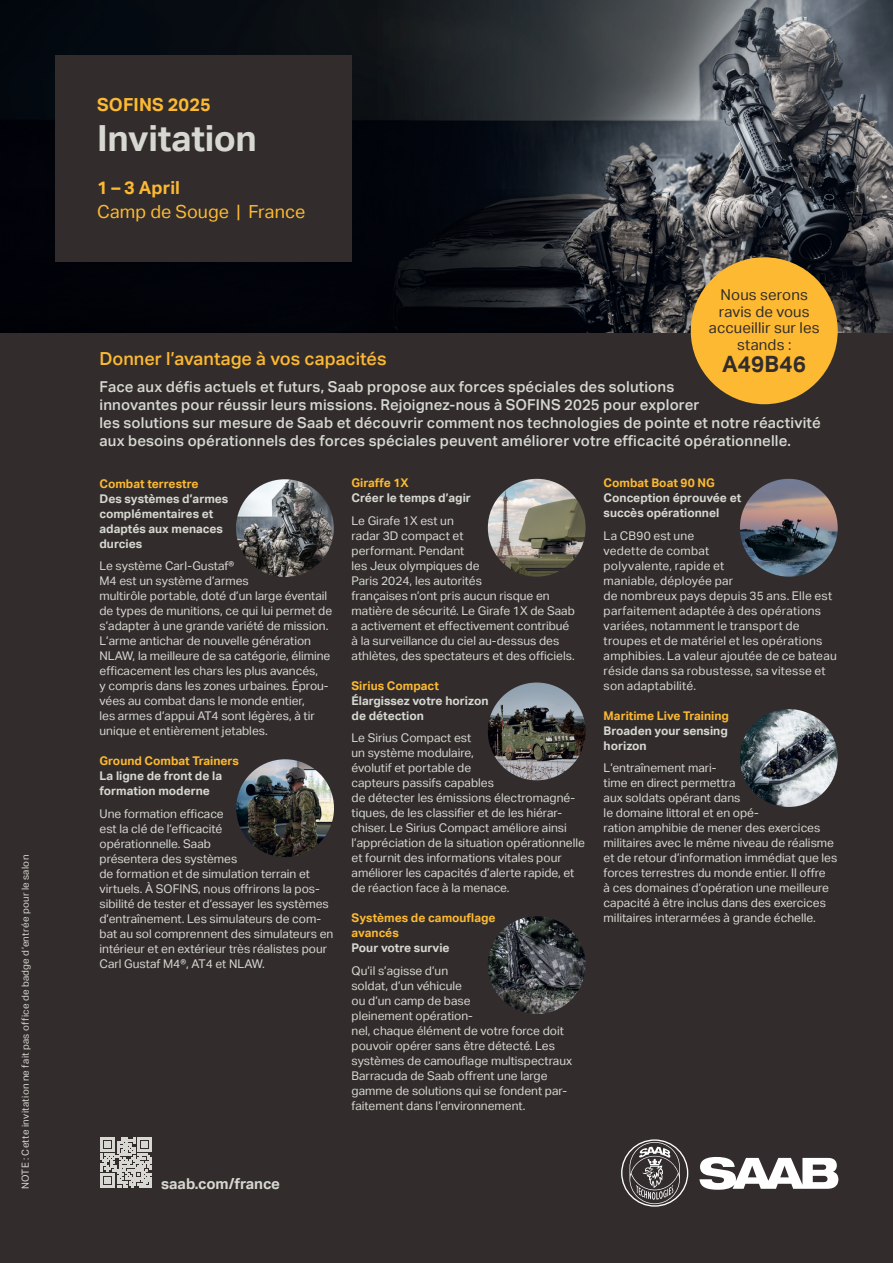
<style>
.page{position:relative;width:893px;height:1263px;background:#322d2c}
.page>*{position:absolute;margin:0;border:0;box-sizing:border-box;transform-origin:0 0}
.t1{font:700 36px "Aktiv Grotesk";letter-spacing:-.01em;color:#d7d8d1}
.t2{font:700 22.5px "Aktiv Grotesk";color:#322d2c}
.t3{font:500 18px "Aktiv Grotesk";color:#fdb931}
.t4{font:700 18px "Aktiv Grotesk";letter-spacing:.005em;color:#fdb931}
.t5{font:18px "Aktiv Grotesk";letter-spacing:.005em;color:#fdb931}
.t6{font:500 15px/18px "Aktiv Grotesk";letter-spacing:.01em;color:#d7d8d1}
.t7{font:15px/16.5px "Aktiv Grotesk";letter-spacing:.005em;color:#322d2c;text-align:center}
.t8{font:700 15px "Aktiv Grotesk";letter-spacing:-.005em;color:#d7d8d1}
.t9{font:12px/15px "Aktiv Grotesk";color:#d7d8d1}
.t10{font:700 12px/15px "Aktiv Grotesk";color:#d7d8d1}
.t11{font:700 12px/15px "Aktiv Grotesk";color:#fdb931}
.t12{font:9.75px "Aktiv Grotesk";letter-spacing:.03em;color:#d7d8d1}
</style>
<div class="page">
<img style="left:0;top:0;width:893px;height:333px">
<svg style="left:101px;top:1137px;width:50px;height:51px"></svg>
<div style="left:691px;top:257px;width:147px;height:147px;background:#fdb931;border-radius:50%"></div>
<div style="left:55px;top:55px;width:297px;height:206px;background:#322d2c"></div>
<svg style="left:699px;top:1157px;width:139px;height:33px"></svg>
<svg style="left:621px;top:1139px;width:67px;height:68px"></svg>
<img style="left:236px;top:479px;width:98px;height:98px;border-radius:49px">
<img style="left:488px;top:479px;width:98px;height:98px;border-radius:49px">
<img style="left:488px;top:682px;width:98px;height:98px;border-radius:49px">
<img style="left:740px;top:479px;width:98px;height:98px;border-radius:49px">
<img style="left:740px;top:709px;width:98px;height:98px;border-radius:49px">
<img style="left:236px;top:759px;width:98px;height:98px;border-radius:49px">
<img style="left:488px;top:916px;width:98px;height:98px;border-radius:49px">
<p class="t12" style="left:20px;top:1189px;width:336px;rotate:-90deg">NOTE : Cette invitation ne fait pas office de badge d’entrée pour le salon</p>
<h3 class="t4" style="left:97px;top:94px;width:115px">SOFINS 2025</h3>
<h1 class="t1" style="left:97px;top:118px;width:161px">Invitation</h1>
<h3 class="t4" style="left:97px;top:178px;width:84px">1 – 3 April</h3>
<h3 class="t5" style="left:97px;top:202px;width:210px">Camp de Souge | France</h3>
<p class="t7" style="left:709px;top:287px;width:112px">Nous serons ravis de vous accueillir sur les stands :</p>
<h2 class="t2" style="left:722px;top:351px;width:85px">A49B46</h2>
<h3 class="t3" style="left:99px;top:348px;width:289px">Donner l’avantage à vos capacités</h3>
<p class="t6" style="left:99px;top:378px;width:723px">Face aux défis actuels et futurs, Saab propose aux forces spéciales des solutions<br>innovantes pour réussir leurs missions. Rejoignez-nous à SOFINS 2025 pour explorer<br>les solutions sur mesure de Saab et découvrir comment nos technologies de pointe et notre réactivité aux besoins opérationnels des forces spéciales peuvent améliorer votre efficacité opérationnelle.</p>
<p class="t11" style="left:99px;top:476px;width:100px">Combat terrestre</p>
<p class="t10" style="left:99px;top:491px;width:130px">Des systèmes d’armes complémentaires et adaptés aux menaces durcies</p>
<p class="t9" style="left:99px;top:559px;width:234px">Le système Carl-Gustaf®<br>M4 est un système d’armes<br>multirôle portable, doté d’un large éventail de types de munitions, ce qui lui permet de s’adapter à une grande variété de mission.<br>L’arme antichar de nouvelle génération NLAW, la meilleure de sa catégorie, élimine efficacement les chars les plus avancés,<br>y compris dans les zones urbaines. Éprou&shy;vées au combat dans le monde entier,<br>les armes d’appui AT4 sont légères, à tir unique et entièrement jetables.</p>
<p class="t11" style="left:99px;top:754px;width:141px">Ground Combat Trainers</p>
<p class="t10" style="left:99px;top:769px;width:124px">La ligne de front de la formation moderne</p>
<p class="t9" style="left:99px;top:806px;width:235px">Une formation efficace<br>est la clé de l’efficacité<br>opérationnelle. Saab<br>présentera des systèmes<br>de formation et de simulation terrain et virtuels. À SOFINS, nous offrirons la pos&shy;sibilité de tester et d’essayer les systèmes d’entraînement. Les simulateurs de com&shy;bat au sol comprennent des simulateurs en intérieur et en extérieur très réalistes pour Carl Gustaf M4®, AT4 et NLAW.</p>
<p class="t11" style="left:352px;top:476px;width:59px">Giraffe 1X</p>
<p class="t10" style="left:352px;top:491px;width:121px">Créer le temps d’agir</p>
<p class="t9" style="left:352px;top:513px;width:225px">Le Girafe 1X est un<br>radar 3D compact et<br>performant. Pendant<br>les Jeux olympiques de<br>Paris 2024, les autorités<br>françaises n’ont pris aucun risque en matière de sécurité. Le Girafe 1X de Saab a activement et effectivement contribué à la surveillance du ciel au-dessus des athlètes, des spectateurs et des officiels.</p>
<p class="t11" style="left:352px;top:678px;width:89px">Sirius Compact</p>
<p class="t10" style="left:352px;top:693px;width:138px">Élargissez votre horizon de détection</p>
<p class="t9" style="left:352px;top:731px;width:235px">Le Sirius Compact est<br>un système modulaire,<br>évolutif et portable de<br>capteurs passifs capables<br>de détecter les émissions électromagné&shy;tiques, de les classifier et de les hiérar&shy;chiser. Le Sirius Compact améliore ainsi l’appréciation de la situation opérationnelle et fournit des informations vitales pour améliorer les capacités d’alerte rapide, et de réaction face à la menace.</p>
<p class="t11" style="left:352px;top:911px;width:146px">Systèmes de camouflage avancés</p>
<p class="t10" style="left:352px;top:941px;width:100px">Pour votre survie</p>
<p class="t9" style="left:352px;top:963px;width:222px">Qu’il s’agisse d’un<br>soldat, d’un véhicule<br>ou d’un camp de base<br>pleinement opération-<br>nel, chaque élément de votre force doit pouvoir opérer sans être détecté. Les systèmes de camouflage multispectraux<br>Barracuda de Saab offrent une large gamme de solutions qui se fondent par&shy;faitement dans l’environnement.</p>
<p class="t11" style="left:604px;top:476px;width:113px">Combat Boat 90 NG</p>
<p class="t10" style="left:604px;top:491px;width:139px">Conception éprouvée et succès opérationnel</p>
<p class="t9" style="left:604px;top:528px;width:235px">La CB90 est une<br>vedette de combat<br>polyvalente, rapide et<br>maniable, déployée par<br>de nombreux pays depuis 35 ans. Elle est parfaitement adaptée à des opérations variées, notamment le transport de troupes et de matériel et les opérations amphibies. La valeur ajoutée de ce bateau réside dans sa robustesse, sa vitesse et son adaptabilité.</p>
<p class="t11" style="left:604px;top:708px;width:127px">Maritime Live Training</p>
<p class="t10" style="left:604px;top:723px;width:126px">Broaden your sensing horizon</p>
<p class="t9" style="left:604px;top:761px;width:235px">L’entraînement mari-<br>time en direct permettra<br>aux soldats opérant dans<br>le domaine littoral et en opé-<br>ration amphibie de mener des exercices militaires avec le même niveau de réalisme et de retour d’information immédiat que les forces terrestres du monde entier. Il offre<br>à ces domaines d’opération une meilleure capacité à être inclus dans des exercices militaires interarmées à grande échelle.</p>
<p class="t8" style="left:161px;top:1175px;width:120px">saab.com/france</p>
</div>
